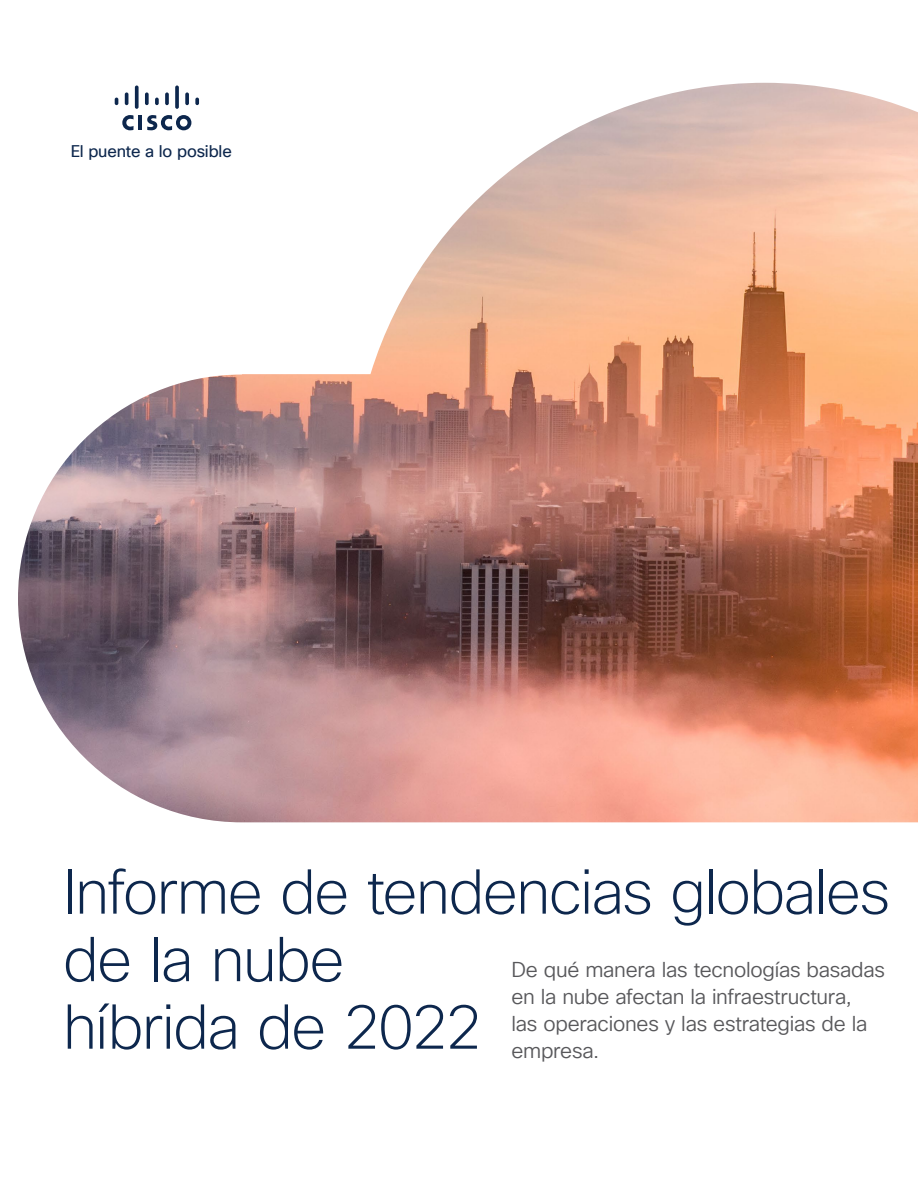
<style>
.page{position:relative;width:918px;height:1188px;background:#fff}
.page>*{position:absolute;margin:0;border:0;box-sizing:border-box;transform-origin:0 0}
.t1{font:200 61.5px/67.5px "Cisco Sans TT";letter-spacing:-.025em;color:#0d274d}
.t2{font:21px/27px "Cisco Sans TT Light";letter-spacing:-.015em;color:#58585b}
.t3{font:16.5px "Cisco Sans TT";letter-spacing:-.01em;color:#0d274d}
</style>
<div class="page">
<img style="left:18px;top:83px;width:900px;height:739px">
<p class="t3" style="left:71px;top:140px;width:163px">El puente a lo posible</p>
<h1 class="t1" style="left:63px;top:860px;width:829px">Informe de tendencias globales de la nube<br>híbrida de 2022</h1>
<p class="t2" style="left:512px;top:956px;width:375px">De qué manera las tecnologías basadas en la nube afectan la infraestructura,<br>las operaciones y las estrategias de la empresa.</p>
</div>
